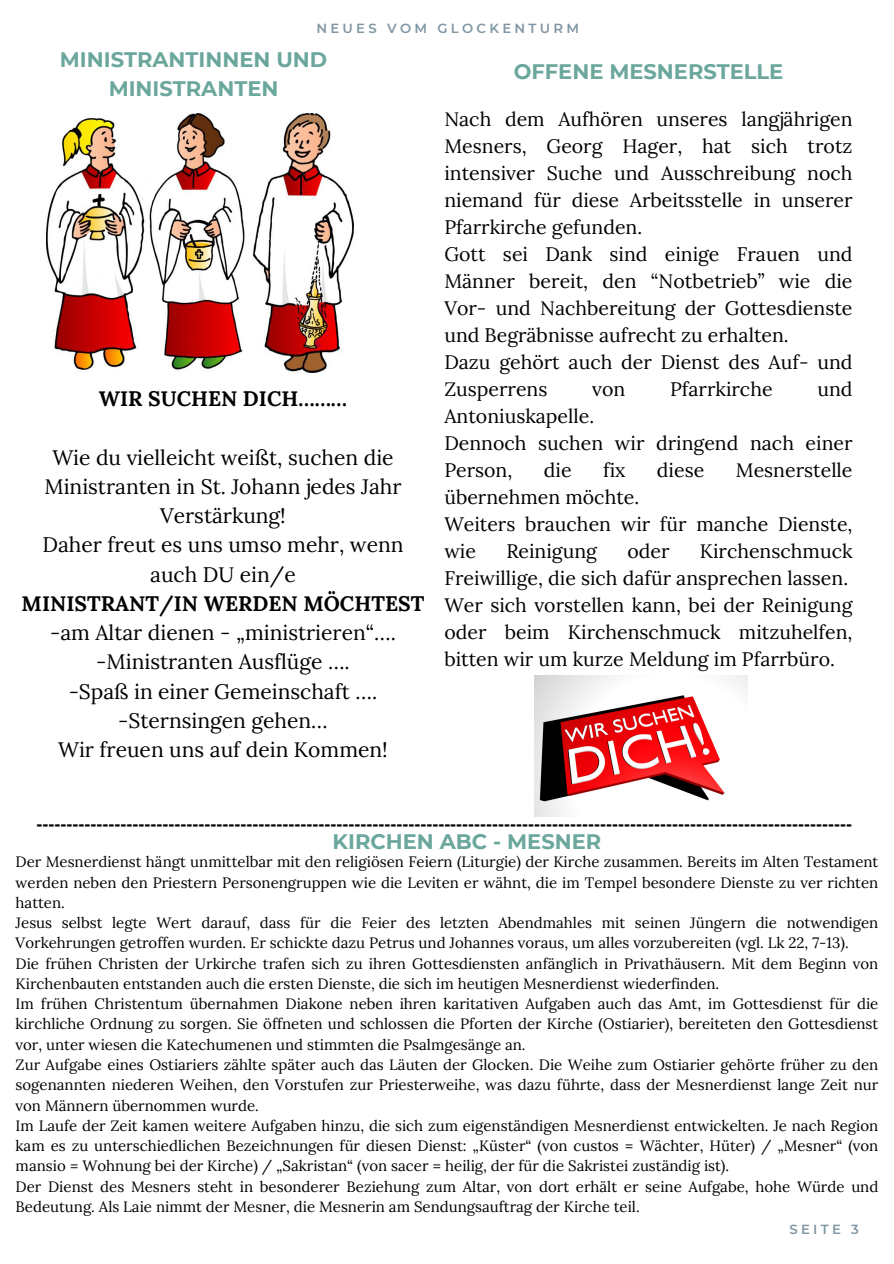
<style>
.page{position:relative;width:894px;height:1264px;background:#fff}
.page>*{position:absolute;margin:0;border:0;box-sizing:border-box;transform-origin:0 0}
.t1{font:21px/29.2px "Lora";color:#000;text-align:center}
.t2{font:700 21px "Montserrat";color:#6ba79d}
.t3{font:700 21px "Lora";color:#000}
.t4{font:19.5px/27px "Lora";color:#000;text-align:justify}
.t5{font:700 18px "Arimo";color:#000}
.t6{font:15px/20.2px "Lora";color:#000;text-align:justify}
.t7{font:600 13.2px "Montserrat";letter-spacing:.25em;color:#8096a4}
</style>
<div class="page">
<img style="left:46px;top:113px;width:307px;height:259px">
<img style="left:534px;top:675px;width:213px;height:141px">
<p class="t7" style="left:316px;top:20px;width:264px">NEUES VOM GLOCKENTURM</p>
<p class="t2" style="left:60px;top:46px;width:269px">MINISTRANTINNEN UND</p>
<p class="t2" style="left:109px;top:76px;width:171px">MINISTRANTEN</p>
<p class="t3" style="left:99px;top:385px;width:250px">WIR SUCHEN DICH………</p>
<p class="t1" style="left:44px;top:442px;width:358px">Wie du vielleicht weißt, suchen die<br>Ministranten in St. Johann jedes Jahr<br>Verstärkung!</p>
<p class="t1" style="left:42px;top:530px;width:362px">Daher freut es uns umso mehr, wenn auch DU ein/e</p>
<p class="t3" style="left:22px;top:590px;width:404px">MINISTRANT/IN WERDEN MÖCHTEST</p>
<p class="t1" style="left:50px;top:618px;width:347px">-am Altar dienen - „ministrieren“….</p>
<p class="t1" style="left:96px;top:647px;width:255px">-Ministranten Ausflüge ….</p>
<p class="t1" style="left:69px;top:676px;width:310px">-Spaß in einer Gemeinschaft ….</p>
<p class="t1" style="left:118px;top:705px;width:211px">-Sternsingen gehen…</p>
<p class="t1" style="left:58px;top:735px;width:331px">Wir freuen uns auf dein Kommen!</p>
<p class="t2" style="left:513px;top:59px;width:271px">OFFENE MESNERSTELLE</p>
<p class="t4" style="left:444px;top:105px;width:409px">Nach dem Aufhören unseres langjährigen Mesners, Georg Hager, hat sich trotz intensiver Suche und Ausschreibung noch niemand für diese Arbeitsstelle in unserer Pfarrkirche gefunden.</p>
<p class="t4" style="left:444px;top:240px;width:409px">Gott sei Dank sind einige Frauen und Männer bereit, den “Notbetrieb” wie die Vor- und Nachbereitung der Gottesdienste und Begräbnisse aufrecht zu erhalten.</p>
<p class="t4" style="left:444px;top:348px;width:409px">Dazu gehört auch der Dienst des Auf- und<br>Zusperrens</p>
<p class="t4" style="left:592px;top:375px;width:35px">von</p>
<p class="t4" style="left:670px;top:375px;width:104px">Pfarrkirche</p>
<p class="t4" style="left:817px;top:375px;width:37px">und</p>
<p class="t4" style="left:444px;top:402px;width:151px">Antoniuskapelle.</p>
<p class="t4" style="left:444px;top:429px;width:409px">Dennoch suchen wir dringend nach einer<br>Person,</p>
<p class="t4" style="left:543px;top:456px;width:29px">die</p>
<p class="t4" style="left:603px;top:456px;width:24px">fix</p>
<p class="t4" style="left:656px;top:456px;width:49px">diese</p>
<p class="t4" style="left:735px;top:456px;width:118px">Mesnerstelle</p>
<p class="t4" style="left:444px;top:483px;width:196px">übernehmen möchte.</p>
<p class="t4" style="left:444px;top:510px;width:409px">Weiters brauchen wir für manche Dienste, wie</p>
<p class="t4" style="left:444px;top:537px;width:409px;text-align:right">Kirchenschmuck<br>Freiwillige, die sich dafür ansprechen lassen.</p>
<p class="t4" style="left:444px;top:591px;width:409px">Wer sich vorstellen kann, bei der Reinigung oder beim Kirchenschmuck mitzuhelfen, bitten wir um kurze Meldung im Pfarrbüro.</p>
<p class="t4" style="left:506px;top:537px;width:92px">Reinigung</p>
<p class="t4" style="left:627px;top:537px;width:44px">oder</p>
<p class="t5" style="left:36px;top:813px;width:817px">----------------------------------------------------------------------------------------------------------------------------------------</p>
<p class="t2" style="left:332px;top:828px;width:270px">KIRCHEN ABC - MESNER</p>
<p class="t6" style="left:16px;top:851px;width:864px">Der Mesnerdienst hängt unmittelbar mit den religiösen Feiern (Liturgie) der Kirche zusammen. Bereits im Alten Testament werden neben den Priestern Personengruppen wie die Leviten er wähnt, die im Tempel besondere Dienste zu ver richten hatten.</p>
<p class="t6" style="left:16px;top:912px;width:864px">Jesus selbst legte Wert darauf, dass für die Feier des letzten Abendmahles mit seinen Jüngern die notwendigen<br>Vorkehrungen getroffen wurden. Er schickte dazu Petrus und Johannes voraus, um alles vorzubereiten (vgl. Lk 22, 7-13).</p>
<p class="t6" style="left:16px;top:953px;width:864px">Die frühen Christen der Urkirche trafen sich zu ihren Gottesdiensten anfänglich in Privathäusern. Mit dem Beginn von<br>Kirchenbauten entstanden auch die ersten Dienste, die sich im heutigen Mesnerdienst wiederfinden.</p>
<p class="t6" style="left:16px;top:993px;width:864px">Im frühen Christentum übernahmen Diakone neben ihren karitativen Aufgaben auch das Amt, im Gottesdienst für die kirchliche Ordnung zu sorgen. Sie öffneten und schlossen die Pforten der Kirche (Ostiarier), bereiteten den Gottesdienst vor, unter wiesen die Katechumenen und stimmten die Psalmgesänge an.</p>
<p class="t6" style="left:16px;top:1054px;width:864px">Zur Aufgabe eines Ostiariers zählte später auch das Läuten der Glocken. Die Weihe zum Ostiarier gehörte früher zu den sogenannten niederen Weihen, den Vorstufen zur Priesterweihe, was dazu führte, dass der Mesnerdienst lange Zeit nur von Männern übernommen wurde.</p>
<p class="t6" style="left:16px;top:1115px;width:864px">Im Laufe der Zeit kamen weitere Aufgaben hinzu, die sich zum eigenständigen Mesnerdienst entwickelten. Je nach Region kam es zu unterschiedlichen Bezeichnungen für diesen Dienst: „Küster“ (von custos = Wächter, Hüter) / „Mesner“ (von mansio = Wohnung bei der Kirche) / „Sakristan“ (von sacer = heilig, der für die Sakristei zuständig ist).</p>
<p class="t6" style="left:16px;top:1175px;width:864px">Der Dienst des Mesners steht in besonderer Beziehung zum Altar, von dort erhält er seine Aufgabe, hohe Würde und<br>Bedeutung. Als Laie nimmt der Mesner, die Mesnerin am Sendungsauftrag der Kirche teil.</p>
<p class="t7" style="left:789px;top:1221px;width:71px">SEITE 3</p>
</div>
